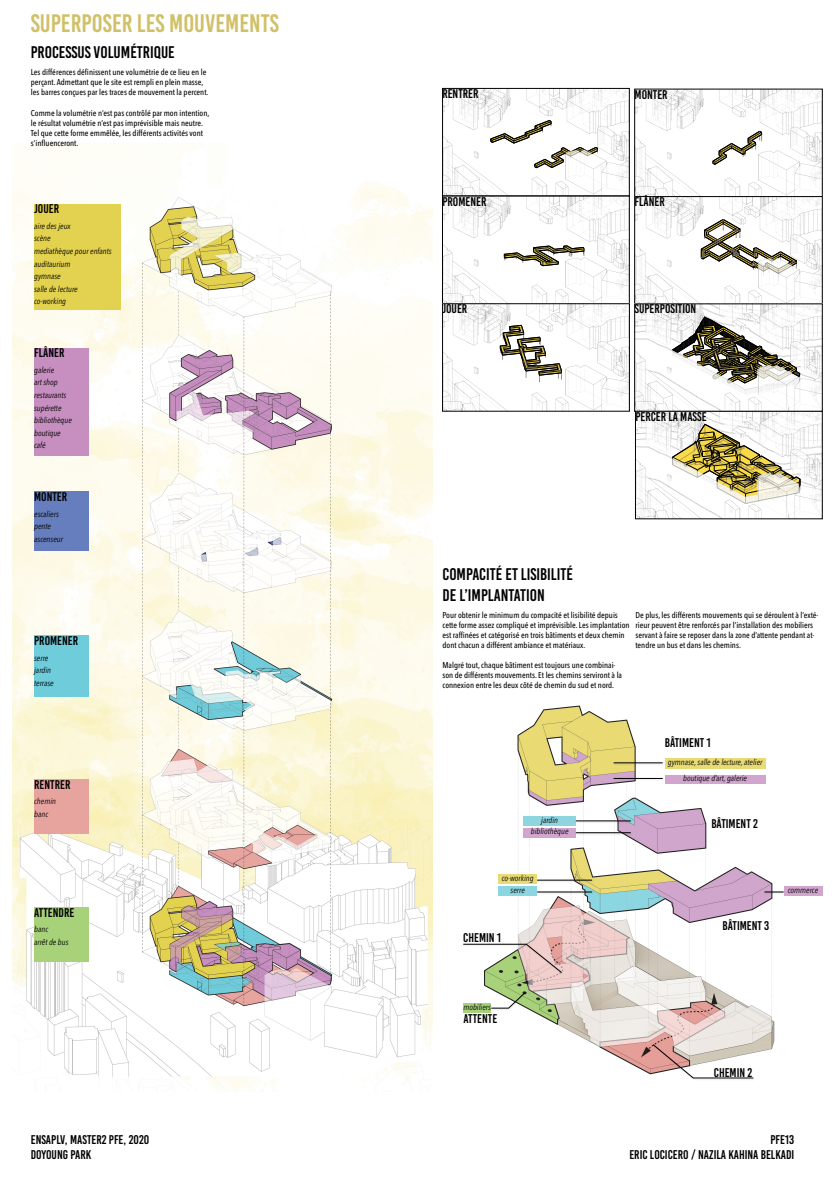
<style>
.page{position:relative;width:835px;height:1180px;background:#fff}
.page>*{position:absolute;margin:0;border:0;box-sizing:border-box;transform-origin:0 0}
.t1{font:25.2px "Bebas Kai";color:#d0c068}
.t2{font:16.8px/20.2px "Bebas Kai";color:#000}
.t3{font:12.6px/15.1px "Bebas Kai";color:#000}
.t4{font:500 condensed 8.4px/10.1px "Avenir Next LT Pro";color:#000}
.t5{font:italic condensed 8.4px/12.6px "Avenir Next LT Pro";color:#000}
</style>
<div class="page">
<img style="left:444px;top:90px;width:183px;height:319px">
<svg style="left:490px;top:120px;width:108px;height:48px"></svg>
<div style="left:442px;top:88px;width:187px;height:108px;border:1px solid #000"></div>
<img style="left:634px;top:91px;width:186px;height:426px">
<svg style="left:712px;top:131px;width:50px;height:34px"></svg>
<svg style="left:504px;top:245px;width:80px;height:21px"></svg>
<div style="left:442px;top:196px;width:187px;height:108px;border:1px solid #000"></div>
<svg style="left:700px;top:219px;width:97px;height:61px"></svg>
<div style="left:634px;top:196px;width:188px;height:108px;border:1px solid #000"></div>
<svg style="left:499px;top:325px;width:63px;height:57px"></svg>
<svg style="left:672px;top:317px;width:127px;height:66px"></svg>
<svg style="left:672px;top:424px;width:128px;height:80px"></svg>
<div style="left:635px;top:411px;width:187px;height:108px;border:1px solid #000"></div>
<img style="left:13px;top:143px;width:419px;height:948px">
<div style="left:34px;top:635px;width:54px;height:19px;background:#6fccda"></div>
<div style="left:34px;top:491px;width:54px;height:19px;background:#667ebe"></div>
<div style="left:34px;top:348px;width:54px;height:18px;background:#c68fc0"></div>
<div style="left:34px;top:204px;width:87px;height:18px;background:#e3d250"></div>
<div style="left:34px;top:779px;width:54px;height:19px;background:#e7a49f"></div>
<div style="left:34px;top:907px;width:54px;height:19px;background:#a7d27a"></div>
<div style="left:34px;top:222px;width:87px;height:88px;background:#e3d250"></div>
<div style="left:34px;top:366px;width:54px;height:89px;background:#c68fc0"></div>
<div style="left:34px;top:510px;width:54px;height:41px;background:#667ebe"></div>
<div style="left:34px;top:654px;width:54px;height:42px;background:#6fccda"></div>
<div style="left:34px;top:798px;width:54px;height:35px;background:#e7a49f"></div>
<div style="left:34px;top:926px;width:54px;height:35px;background:#a7d27a"></div>
<img style="left:463px;top:705px;width:359px;height:370px">
<div style="left:462px;top:943px;width:101px;height:32px;background:#000;opacity:.75"></div>
<svg style="left:463px;top:944px;width:98px;height:28px"></svg>
<div style="left:463px;top:1003px;width:28px;height:9px;background:#a7d279"></div>
<div style="left:664px;top:758px;width:101px;height:10px;background:#e8db73"></div>
<div style="left:523px;top:816px;width:52px;height:9px;background:#8fd5df"></div>
<div style="left:498px;top:874px;width:39px;height:9px;background:#e8db73"></div>
<div style="left:523px;top:828px;width:52px;height:9px;background:#d2a5ce"></div>
<div style="left:498px;top:886px;width:39px;height:9px;background:#8cd6e1"></div>
<div style="left:783px;top:886px;width:39px;height:9px;background:#d2a5ce"></div>
<div style="left:664px;top:774px;width:101px;height:9px;background:#d2a5ce"></div>
<div style="left:490px;top:992px;width:37px;height:19px;background:#000;opacity:.75"></div>
<svg style="left:491px;top:992px;width:34px;height:16px"></svg>
<div style="left:652px;top:1043px;width:103px;height:37px;background:#000;opacity:.75"></div>
<svg style="left:652px;top:1044px;width:101px;height:34px"></svg>
<hr style="left:612px;top:761px;width:53px;height:4px;background:#000;opacity:.75">
<hr style="left:613px;top:763px;width:49px;height:1px;background:#000">
<hr style="left:612px;top:777px;width:53px;height:4px;background:#000;opacity:.75">
<hr style="left:613px;top:778px;width:49px;height:1px;background:#000">
<hr style="left:575px;top:819px;width:58px;height:4px;background:#000;opacity:.75">
<hr style="left:575px;top:821px;width:55px;height:1px;background:#000">
<hr style="left:536px;top:879px;width:58px;height:4px;background:#000;opacity:.75">
<hr style="left:537px;top:880px;width:55px;height:1px;background:#000">
<hr style="left:575px;top:831px;width:58px;height:4px;background:#000;opacity:.75">
<hr style="left:575px;top:832px;width:55px;height:1px;background:#000">
<hr style="left:536px;top:890px;width:58px;height:4px;background:#000;opacity:.75">
<hr style="left:537px;top:892px;width:55px;height:1px;background:#000">
<hr style="left:763px;top:890px;width:22px;height:4px;background:#000;opacity:.75">
<svg style="left:764px;top:892px;width:19px;height:1px"></svg>
<h1 class="t1" style="left:31px;top:9px;width:249px">SUPERPOSER LES MOUVEMENTS</h1>
<h2 class="t2" style="left:31px;top:42px;width:145px">PROCESSUS VOLUMÉTRIQUE</h2>
<p class="t4" style="left:31px;top:67px;width:179px">Les différences définissent une volumétrie de ce lieu en le perçant. Admettant que le site est rempli en plein masse, les barres conçues par les traces de mouvement la percent.</p>
<p class="t4" style="left:31px;top:108px;width:180px">Comme la volumétrie n’est pas contrôlé par mon intention, le résultat volumétrie n’est pas imprévisible mais neutre.<br>Tel que cette forme emmêlée, les différents activités vont s’influenceront.</p>
<h3 class="t3" style="left:34px;top:201px;width:26px">JOUER</h3>
<p class="t5" style="left:34px;top:219px;width:79px">aire des jeux<br>scène<br>mediathèque pour enfants auditaurium<br>gymnase<br>salle de lecture co-working</p>
<h3 class="t3" style="left:34px;top:345px;width:32px">FLÂNER</h3>
<p class="t5" style="left:34px;top:363px;width:39px">galerie<br>art shop restaurants supérette bibliothèque boutique café</p>
<h3 class="t3" style="left:34px;top:489px;width:35px">MONTER</h3>
<p class="t5" style="left:34px;top:507px;width:30px">escaliers pente ascenseur</p>
<h3 class="t3" style="left:34px;top:633px;width:46px">PROMENER</h3>
<p class="t5" style="left:34px;top:651px;width:21px">serre jardin terrase</p>
<h3 class="t3" style="left:34px;top:777px;width:38px">RENTRER</h3>
<p class="t5" style="left:34px;top:795px;width:23px">chemin banc</p>
<h3 class="t3" style="left:34px;top:905px;width:42px">ATTENDRE</h3>
<p class="t5" style="left:34px;top:923px;width:36px">banc<br>arrêt de bus</p>
<h3 class="t3" style="left:442px;top:86px;width:38px">RENTRER</h3>
<h3 class="t3" style="left:634px;top:87px;width:35px">MONTER</h3>
<h3 class="t3" style="left:442px;top:194px;width:46px">PROMENER</h3>
<h3 class="t3" style="left:634px;top:194px;width:32px">FLÂNER</h3>
<h3 class="t3" style="left:442px;top:301px;width:26px">JOUER</h3>
<h3 class="t3" style="left:634px;top:301px;width:63px">SUPERPOSITION</h3>
<h3 class="t3" style="left:635px;top:409px;width:73px">PERCER LA MASSE</h3>
<h2 class="t2" style="left:442px;top:564px;width:132px">COMPACITÉ ET LISIBILITÉ<br>DE L’IMPLANTATION</h2>
<p class="t4" style="left:635px;top:609px;width:184px">De plus, les différents mouvements qui se déroulent à l’exté&shy;rieur peuvent être renforcés par l’installation des mobiliers servant à faire se reposer dans la zone d’attente pendant at&shy;tendre un bus et dans les chemins.</p>
<p class="t4" style="left:442px;top:609px;width:188px">Pour obtenir le minimum du compacité et lisibilité depuis cette forme assez compliqué et imprévisible. Les implantation est raffinées et catégorisé en trois bâtiments et deux chemin dont chacun a différent ambiance et matériaux.</p>
<p class="t4" style="left:442px;top:660px;width:181px">Malgré tout, chaque bâtiment est toujours une combinai&shy;son de différents mouvements. Et les chemins serviront à la connexion entre les deux côté de chemin du sud et nord.</p>
<h3 class="t3" style="left:664px;top:735px;width:47px">BÂTIMENT 1</h3>
<p class="t5" style="left:667px;top:755px;width:96px">gymnase, salle de lecture, atelier</p>
<p class="t5" style="left:541px;top:813px;width:18px">jardin</p>
<p class="t5" style="left:530px;top:825px;width:39px">bibliothèque</p>
<p class="t5" style="left:501px;top:871px;width:33px">co-working</p>
<p class="t5" style="left:683px;top:772px;width:65px">boutique d’art, galerie</p>
<h3 class="t3" style="left:711px;top:816px;width:48px">BÂTIMENT 2</h3>
<p class="t5" style="left:510px;top:883px;width:16px">serre</p>
<p class="t5" style="left:787px;top:883px;width:32px">commerce</p>
<h3 class="t3" style="left:463px;top:930px;width:39px">CHEMIN 1</h3>
<p class="t5" style="left:463px;top:1000px;width:29px">mobiliers</p>
<h3 class="t3" style="left:463px;top:1011px;width:35px">ATTENTE</h3>
<h3 class="t3" style="left:722px;top:918px;width:48px">BÂTIMENT 3</h3>
<h3 class="t3" style="left:713px;top:1064px;width:40px">CHEMIN 2</h3>
<h3 class="t3" style="left:31px;top:1132px;width:120px">ENSAPLV, MASTER2 PFE, 2020<br>DOYOUNG PARK</h3>
<h3 class="t3" style="left:629px;top:1132px;width:166px;text-align:right">PFE13<br>ERIC LOCICERO / NAZILA KAHINA BELKADI</h3>
</div>
